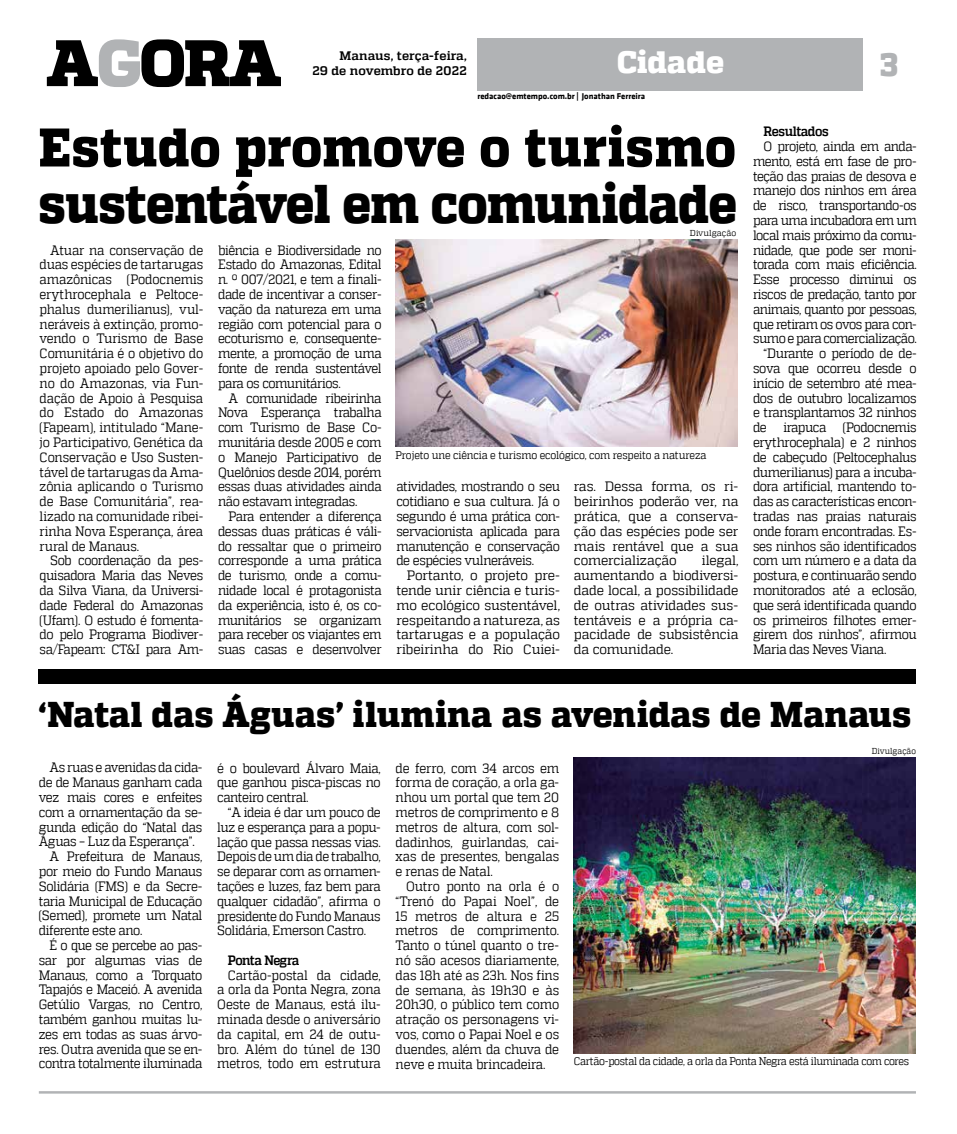
<style>
.page{position:relative;width:957px;height:1134px;background:#fff}
.page>*{position:absolute;margin:0;border:0;box-sizing:border-box;transform-origin:0 0}
.t1{font:800 54.25px/56.8px "MW Quadon";letter-spacing:-.005em;color:#000;scale:.92 1}
.t2{font:800 35.75px "MW Quadon";color:#000;scale:.95 1}
.t3{font:800 33px "MW Quadon";color:#b1b3b5;scale:.95 1}
.t4{font:800 30.88px "MW Quadon";color:#fff}
.t5{font:13.62px/14.8px "MW Quadon";letter-spacing:-.035em;color:#000;text-align:justify;scale:.9 1}
.t6{font:13.62px/14.8px "MW Quadon";letter-spacing:-.035em;color:#000;text-align:justify;scale:.95 1}
.t7{font:700 13.62px "MW Quadon";letter-spacing:-.04em;color:#000;scale:.9 1}
.t8{font:700 12.38px/14.8px "MW Quadon";letter-spacing:.005em;color:#000;text-align:right}
.t9{font:11.12px "MW Quadon";letter-spacing:-.025em;color:#000;scale:.9 1}
.t10{font:700 8.62px "MW Klavika Bd";color:#000}
.t11{font:8.62px "MW Quadon";letter-spacing:.01em;color:#000;scale:.95 1}
.t12{font:8.62px "MW Quadon";letter-spacing:.01em;color:#000;scale:.9 1}
</style>
<div class="page">
<svg style="left:47px;top:39px;width:234px;height:48px"></svg>
<hr style="left:39px;top:1091px;width:877px;height:2px;background:#b1b3b5">
<div style="left:477px;top:38px;width:386px;height:52px;background:#b1b3b5"></div>
<img style="left:395px;top:240px;width:342px;height:207px">
<div style="left:39px;top:669px;width:877px;height:15px;background:#000"></div>
<img style="left:574px;top:758px;width:342px;height:295px">
<p class="t8" style="left:312px;top:49px;width:156px">Manaus, terça-feira,<br>29 de novembro de 2022</p>
<h3 class="t4" style="left:617px;top:44px;width:109px">Cidade</h3>
<h3 class="t3" style="left:880px;top:45px;width:20px">3</h3>
<p class="t10" style="left:477px;top:90px;width:169px">redacao@emtempo.com.br | Jonathan Ferreira</p>
<h1 class="t1" style="left:39px;top:120px;width:760px">Estudo promove o turismo sustentável em comunidade</h1>
<p class="t11" style="left:690px;top:228px;width:50px">Divulgação</p>
<p class="t5" style="left:40px;top:242px;width:183px;text-indent:11px">Atuar na conservação de duas espécies de tartarugas amazônicas (Podocnemis erythrocephala e Peltoce&shy;phalus dumerilianus), vul&shy;neráveis à extinção, promo&shy;vendo o Turismo de Base Comunitária é o objetivo do projeto apoiado pelo Gover&shy;no do Amazonas, via Fun&shy;dação de Apoio à Pesquisa do Estado do Amazonas (Fapeam), intitulado “Mane&shy;jo Participativo, Genética da Conservação e Uso Susten&shy;tável de tartarugas da Ama&shy;zônia aplicando o Turismo de Base Comunitária”, rea&shy;lizado na comunidade ribei&shy;rinha Nova Esperança, área rural de Manaus.</p>
<p class="t5" style="left:40px;top:553px;width:183px;text-indent:11px">Sob coordenação da pes&shy;quisadora Maria das Neves da Silva Viana, da Universi&shy;dade Federal do Amazonas (Ufam). O estudo é fomenta&shy;do pelo Programa Biodiver&shy;sa/Fapeam: CT&amp;I para Am-</p>
<p class="t5" style="left:218px;top:242px;width:183px">biência e Biodiversidade no Estado do Amazonas, Edital n. º 007/2021, e tem a finali&shy;dade de incentivar a conser&shy;vação da natureza em uma região com potencial para o ecoturismo e, consequente&shy;mente, a promoção de uma fonte de renda sustentável para os comunitários.</p>
<p class="t5" style="left:218px;top:390px;width:183px;text-indent:11px">A comunidade ribeirinha Nova Esperança trabalha com Turismo de Base Co&shy;munitária desde 2005 e com o Manejo Participativo de Quelônios desde 2014, porém essas duas atividades ainda não estavam integradas.</p>
<p class="t5" style="left:218px;top:509px;width:183px;text-indent:11px">Para entender a diferença dessas duas práticas é váli&shy;do ressaltar que o primeiro corresponde a uma prática de turismo, onde a comu&shy;nidade local é protagonista da experiência, isto é, os co&shy;munitários se organizam para receber os viajantes em suas casas e desenvolver</p>
<p class="t9" style="left:395px;top:448px;width:347px">Projeto une ciência e turismo ecológico, com respeito a natureza</p>
<p class="t5" style="left:396px;top:479px;width:183px">atividades, mostrando o seu cotidiano e sua cultura. Já o segundo é uma prática con&shy;servacionista aplicada para manutenção e conservação de espécies vulneráveis.</p>
<p class="t6" style="left:396px;top:568px;width:174px;text-indent:11px">Portanto, o projeto pre&shy;tende unir ciência e turis&shy;mo ecológico sustentável, respeitando a natureza, as tartarugas e a população ribeirinha do Rio Cuiei-</p>
<p class="t6" style="left:574px;top:479px;width:175px">ras. Dessa forma, os ri&shy;beirinhos poderão ver, na prática, que a conserva&shy;ção das espécies pode ser mais rentável que a sua comercialização</p>
<p class="t6" style="left:574px;top:553px;width:175px;text-indent:128px">ilegal, aumentando a biodiversi&shy;dade local, a possibilidade de outras atividades sus&shy;tentáveis e a própria ca&shy;pacidade de subsistência da comunidade.</p>
<p class="t7" style="left:763px;top:124px;width:74px">Resultados</p>
<p class="t5" style="left:763px;top:139px;width:172px">O projeto, ainda em anda-</p>
<p class="t5" style="left:753px;top:154px;width:183px">mento, está em fase de pro-</p>
<p class="t5" style="left:753px;top:168px;width:183px">teção das praias de desova e</p>
<p class="t5" style="left:753px;top:183px;width:183px">manejo dos ninhos em área</p>
<p class="t5" style="left:753px;top:198px;width:183px">de risco, transportando-os</p>
<p class="t5" style="left:753px;top:213px;width:183px">para uma incubadora em um</p>
<p class="t5" style="left:753px;top:228px;width:183px">local mais próximo da comu-</p>
<p class="t5" style="left:753px;top:242px;width:183px">nidade, que pode ser moni-</p>
<p class="t5" style="left:753px;top:257px;width:183px">torada com mais eficiência.</p>
<p class="t5" style="left:753px;top:272px;width:183px">Esse processo diminui os</p>
<p class="t5" style="left:753px;top:287px;width:183px">riscos de predação, tanto por</p>
<p class="t5" style="left:753px;top:302px;width:183px">animais, quanto por pessoas,</p>
<p class="t5" style="left:753px;top:316px;width:183px">que retiram os ovos para con-</p>
<p class="t5" style="left:753px;top:331px;width:183px">sumo e para comercialização.</p>
<p class="t5" style="left:763px;top:346px;width:172px">“Durante o período de de-</p>
<p class="t5" style="left:753px;top:361px;width:183px">sova que ocorreu desde o</p>
<p class="t5" style="left:753px;top:376px;width:183px">início de setembro até mea-</p>
<p class="t5" style="left:753px;top:390px;width:183px">dos de outubro localizamos</p>
<p class="t5" style="left:753px;top:405px;width:183px">e transplantamos 32 ninhos</p>
<p class="t5" style="left:753px;top:420px;width:183px">de irapuca (Podocnemis</p>
<p class="t5" style="left:753px;top:435px;width:183px">erythrocephala) e 2 ninhos</p>
<p class="t5" style="left:753px;top:450px;width:183px">de cabeçudo (Peltocephalus</p>
<p class="t5" style="left:753px;top:464px;width:183px">dumerilianus) para a incuba-</p>
<p class="t5" style="left:753px;top:479px;width:183px">dora artificial, mantendo to-</p>
<p class="t5" style="left:753px;top:494px;width:183px">das as características encon-</p>
<p class="t5" style="left:753px;top:509px;width:183px">tradas nas praias naturais</p>
<p class="t5" style="left:753px;top:524px;width:183px">onde foram encontradas. Es-</p>
<p class="t5" style="left:753px;top:538px;width:183px">ses ninhos são identificados</p>
<p class="t5" style="left:753px;top:553px;width:183px">com um número e a data da</p>
<p class="t5" style="left:753px;top:568px;width:183px">postura, e continuarão sendo</p>
<p class="t5" style="left:753px;top:583px;width:183px">monitorados até a eclosão,</p>
<p class="t5" style="left:753px;top:597px;width:183px">que será identificada quando</p>
<p class="t5" style="left:753px;top:612px;width:183px">os primeiros filhotes emer-</p>
<p class="t5" style="left:753px;top:627px;width:183px">girem dos ninhos”, afirmou</p>
<p class="t5" style="left:753px;top:642px;width:150px">Maria das Neves Viana.</p>
<h2 class="t2" style="left:39px;top:693px;width:920px">‘Natal das Águas’ ilumina as avenidas de Manaus</h2>
<p class="t5" style="left:49px;top:760px;width:171px">As ruas e avenidas da cida-</p>
<p class="t5" style="left:39px;top:775px;width:183px">de de Manaus ganham cada</p>
<p class="t5" style="left:39px;top:790px;width:183px">vez mais cores e enfeites</p>
<p class="t5" style="left:39px;top:805px;width:183px">com a ornamentação da se-</p>
<p class="t5" style="left:39px;top:819px;width:183px">gunda edição do “Natal das</p>
<p class="t5" style="left:39px;top:834px;width:175px">Águas – Luz da Esperança”.</p>
<p class="t5" style="left:49px;top:849px;width:171px">A Prefeitura de Manaus,</p>
<p class="t5" style="left:39px;top:864px;width:183px">por meio do Fundo Manaus</p>
<p class="t5" style="left:39px;top:879px;width:183px">Solidária (FMS) e da Secre-</p>
<p class="t5" style="left:39px;top:893px;width:183px">taria Municipal de Educação</p>
<p class="t5" style="left:39px;top:908px;width:183px">(Semed), promete um Natal</p>
<p class="t5" style="left:39px;top:923px;width:117px">diferente este ano.</p>
<p class="t5" style="left:49px;top:938px;width:171px">É o que se percebe ao pas-</p>
<p class="t5" style="left:39px;top:953px;width:183px">sar por algumas vias de</p>
<p class="t5" style="left:39px;top:967px;width:183px">Manaus, como a Torquato</p>
<p class="t5" style="left:39px;top:982px;width:183px">Tapajós e Maceió. A avenida</p>
<p class="t5" style="left:39px;top:997px;width:183px">Getúlio Vargas, no Centro,</p>
<p class="t5" style="left:39px;top:1012px;width:183px">também ganhou muitas lu-</p>
<p class="t5" style="left:39px;top:1027px;width:183px">zes em todas as suas árvo-</p>
<p class="t5" style="left:39px;top:1041px;width:183px">res. Outra avenida que se en-</p>
<p class="t5" style="left:39px;top:1056px;width:183px">contra totalmente iluminada</p>
<p class="t12" style="left:871px;top:746px;width:51px">Divulgação</p>
<p class="t5" style="left:217px;top:760px;width:183px">é o boulevard Álvaro Maia, que ganhou pisca-piscas no canteiro central.</p>
<p class="t5" style="left:217px;top:805px;width:183px;text-indent:11px">“A ideia é dar um pouco de luz e esperança para a popu&shy;lação que passa nessas vias.<br>Depois de um dia de trabalho, se deparar com as ornamen&shy;tações e luzes, faz bem para qualquer cidadão”, afirma o presidente do Fundo Manaus Solidária, Emerson Castro.</p>
<p class="t7" style="left:228px;top:952px;width:81px">Ponta Negra</p>
<p class="t5" style="left:217px;top:967px;width:183px;text-indent:11px">Cartão-postal da cidade, a orla da Ponta Negra, zona Oeste de Manaus, está ilu&shy;minada desde o aniversário da capital, em 24 de outu&shy;bro. Além do túnel de 130 metros, todo em estrutura</p>
<p class="t5" style="left:396px;top:760px;width:183px">de ferro, com 34 arcos em forma de coração, a orla ga&shy;nhou um portal que tem 20 metros de comprimento e 8 metros de altura, com sol&shy;dadinhos, guirlandas, cai&shy;xas de presentes, bengalas e renas de Natal.</p>
<p class="t5" style="left:396px;top:879px;width:183px;text-indent:11px">Outro ponto na orla é o “Trenó do Papai Noel”, de 15 metros de altura e 25 metros de comprimento.<br>Tanto o túnel quanto o tre&shy;nó são acesos diariamente, das 18h até as 23h. Nos fins de semana, às 19h30 e às 20h30, o público tem como atração os personagens vi&shy;vos, como o Papai Noel e os duendes, além da chuva de neve e muita brincadeira.</p>
<p class="t9" style="left:574px;top:1055px;width:374px">Cartão-postal da cidade, a orla da Ponta Negra está iluminada com cores</p>
</div>
